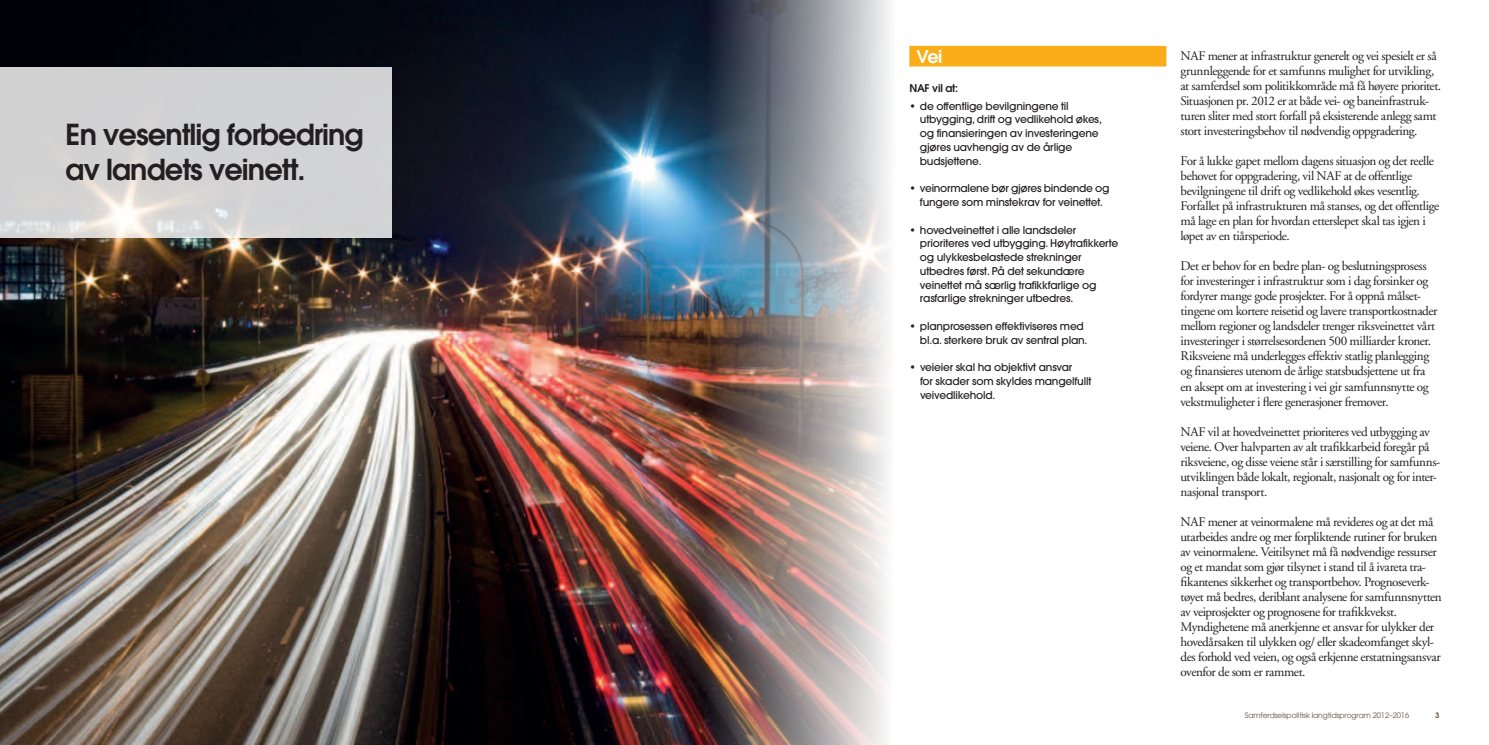
<style>
.page{position:relative;width:1489px;height:745px;background:#fff}
.page>*{position:absolute;margin:0;border:0;box-sizing:border-box;transform-origin:0 0}
.t1{font:600 28.75px/34.5px "Avant Garde";letter-spacing:-.03em;color:#231f20}
.t2{font:600 17.5px "Avant Garde";color:#fff}
.t3{font:13.12px/15px "Adobe Garamond";letter-spacing:-.035em;color:#231f20}
.t4{font:500 10.62px/13.8px "Avant Garde";letter-spacing:-.02em;color:#231f20}
.t5{font:600 10.62px "Avant Garde";letter-spacing:-.02em;color:#231f20}
.t6{font:7.5px "Avant Garde";letter-spacing:-.01em;color:#62503f}
.t7{font:600 7.5px "Avant Garde";color:#62503f}
</style>
<div class="page">
<img style="left:0;top:0;width:682px;height:744px">
<div style="left:909px;top:46px;width:257px;height:20px;background:#faad19"></div>
<img style="left:682px;top:0;width:208px;height:744px">
<svg style="left:0;top:67px;width:392px;height:170px;background:#d4d4d4"></svg>
<h1 class="t1" style="left:66px;top:117px;width:299px">En vesentlig forbedring av landets veinett.</h1>
<h2 class="t2" style="left:916px;top:45px;width:27px">Vei</h2>
<p class="t5" style="left:909px;top:81px;width:50px">NAF vil at:</p>
<p class="t4" style="left:919px;top:99px;width:183px;text-indent:-11px">• de offentlige bevilgningene til utbygging, drift og vedlikehold økes, og finansieringen av investeringene gjøres uavhengig av de årlige budsjettene.</p>
<p class="t4" style="left:909px;top:181px;width:202px;text-align:center">• veinormalene bør gjøres bindende og fungere som minstekrav for veinettet.</p>
<p class="t4" style="left:919px;top:223px;width:200px;text-indent:-11px">• hovedveinettet i alle landsdeler prioriteres ved utbygging. Høytrafikkerte og ulykkesbelastede strekninger utbedres først. På det sekundære veinettet må særlig trafikkfarlige og rasfarlige strekninger utbedres.</p>
<p class="t4" style="left:919px;top:319px;width:169px;text-indent:-11px">• planprosessen effektiviseres med bl.a. sterkere bruk av sentral plan.</p>
<p class="t4" style="left:920px;top:360px;width:173px;text-indent:-11px">• veieier skal ha objektivt ansvar<br>for skader som skyldes mangelfullt veivedlikehold.</p>
<p class="t3" style="left:1180px;top:49px;width:262px">NAF mener at infrastruktur generelt og vei spesielt er så grunnleggende for et samfunns mulighet for utvikling, at samferdsel som politikkområde må få høyere prioritet.<br>Situasjonen pr. 2012 er at både vei- og baneinfrastruk&shy;turen sliter med stort forfall på eksisterende anlegg samt stort investeringsbehov til nødvendig oppgradering.</p>
<p class="t3" style="left:1180px;top:154px;width:260px">For å lukke gapet mellom dagens situasjon og det reelle behovet for oppgradering, vil NAF at de offentlige bevilgningene til drift og vedlikehold økes vesentlig.<br>Forfallet på infrastrukturen må stanses, og det offentlige må lage en plan for hvordan etterslepet skal tas igjen i løpet av en tiårsperiode.</p>
<p class="t3" style="left:1180px;top:259px;width:258px">Det er behov for en bedre plan- og beslutningsprosess for investeringer i infrastruktur som i dag forsinker og fordyrer mange gode prosjekter. For å oppnå målset&shy;tingene om kortere reisetid og lavere transportkostnader mellom regioner og landsdeler trenger riksveinettet vårt investeringer i størrelsesordenen 500 milliarder kroner.<br>Riksveiene må underlegges effektiv statlig planlegging og finansieres utenom de årlige statsbudsjettene ut fra en aksept om at investering i vei gir samfunnsnytte og vekstmuligheter i flere generasjoner fremover.</p>
<p class="t3" style="left:1180px;top:424px;width:261px">NAF vil at hovedveinettet prioriteres ved utbygging av veiene. Over halvparten av alt trafikkarbeid foregår på riksveiene, og disse veiene står i særstilling for samfunns&shy;utviklingen både lokalt, regionalt, nasjonalt og for inter&shy;nasjonal transport.</p>
<p class="t3" style="left:1180px;top:514px;width:263px">NAF mener at veinormalene må revideres og at det må utarbeides andre og mer forpliktende rutiner for bruken av veinormalene. Veitilsynet må få nødvendige ressurser og et mandat som gjør tilsynet i stand til å ivareta tra&shy;fikantenes sikkerhet og transportbehov. Prognoseverk&shy;tøyet må bedres, deriblant analysene for samfunnsnytten av veiprosjekter og prognosene for trafikkvekst.<br>Myndighetene må anerkjenne et ansvar for ulykker der hovedårsaken til ulykken og/ eller skadeomfanget skyl&shy;des forhold ved veien, og også erkjenne erstatningsansvar ovenfor de som er rammet.</p>
<p class="t6" style="left:1244px;top:710px;width:166px">Samferdselspolitisk langtidsprogram 2012–2016</p>
<p class="t7" style="left:1434px;top:710px;width:6px">3</p>
</div>
